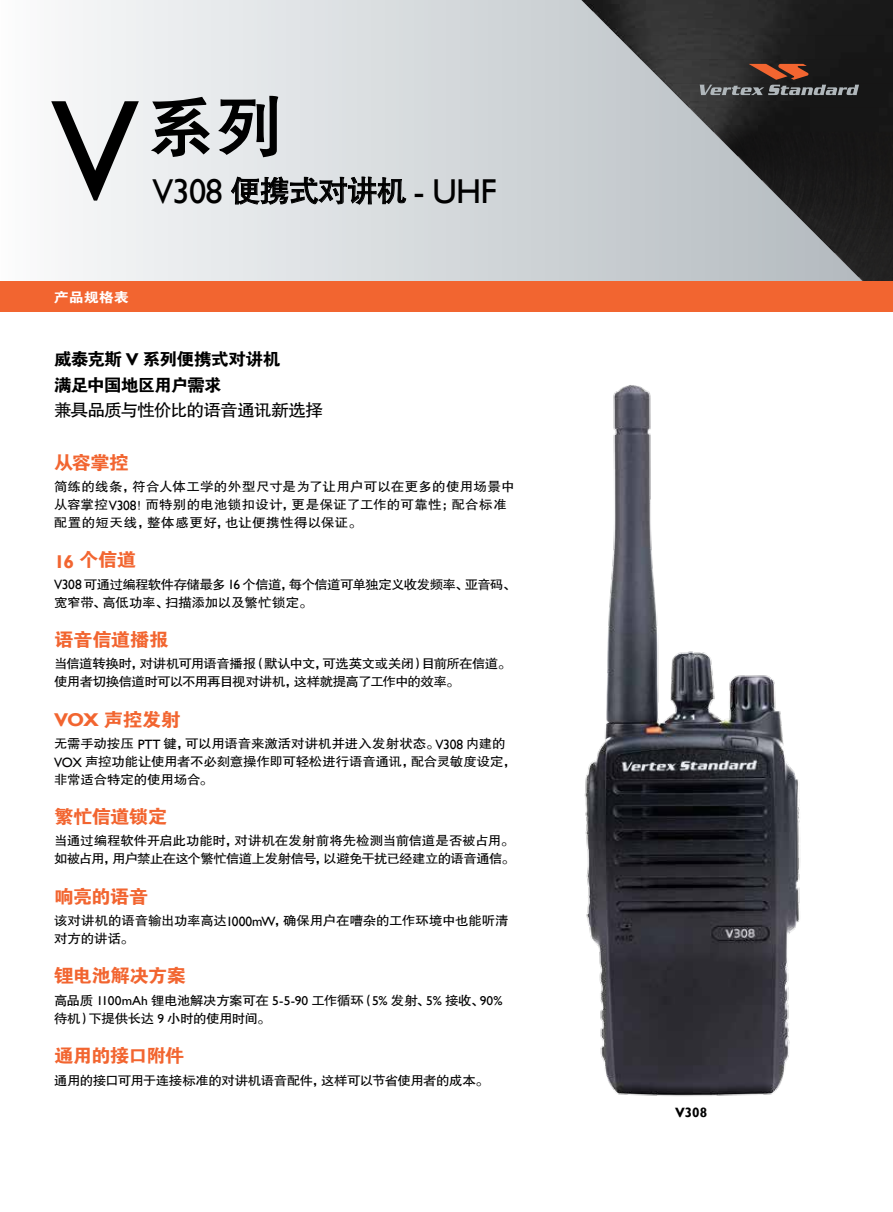
<style>
.page{position:relative;width:893px;height:1212px;background:#fff}
.page>*{position:absolute;margin:0;border:0;box-sizing:border-box;transform-origin:0 0}
.t1{font:145.05px "Gill Sans";color:#000}
.t2{font:69px "FZHTJW GB1 0";color:#000}
.t3{font:34.5px "Gill Sans";letter-spacing:-.025em;color:#000}
.t4{font:18.6px "FZDHTJW GB1 0";letter-spacing:-.04em;color:#f26530;scale:1.05 1}
.t5{font:17.1px/25.5px "FZDHTJW GB1 0";letter-spacing:-.05em;color:#000;scale:1.04 1}
.t6{font:17.1px "FZHTJW GB1 0";letter-spacing:-.06em;color:#000;scale:1.04 1}
.t7{font:13.5px "FZDHTJW GB1 0";color:#fff;scale:1.11 1}
.t8{font:700 13.5px "Gill Sans";color:#000}
.t9{font:12.9px/18px "FZHTJW GB1 0";letter-spacing:-.025em;color:#000;scale:1.05 1}
.t10{font:12.9px/18px "FZHTJW GB1 0";letter-spacing:.02em;color:#000;scale:1.05 1}
.t11{font:12.9px/18px "FZHTJW GB1 0";letter-spacing:-.05em;color:#000;scale:1.05 1}
.t12{font:12.9px "FZHTJW GB1 0";letter-spacing:-.045em;color:#000;scale:1.05 1}
.s1{font-family:"FZHTJW GB1 0";font-size:30px}
.s2{font-family:"Gill Sans";font-weight:700}
.s3{font-family:"Gill Sans";font-size:13.5px}
.s4{font-family:"Gill Sans"}
</style>
<div class="page">
<svg style="left:72px;top:0;width:509px;height:281px;background:#dde1e3"></svg>
<svg style="left:581px;top:11px;width:277px;height:270px;background:#c2c7cb"></svg>
<img style="left:581px;top:0;width:312px;height:11px">
<img style="left:592px;top:11px;width:301px;height:24px">
<img style="left:617px;top:35px;width:276px;height:24px">
<img style="left:641px;top:59px;width:252px;height:25px">
<img style="left:665px;top:83px;width:228px;height:25px">
<img style="left:689px;top:108px;width:204px;height:24px">
<img style="left:713px;top:132px;width:180px;height:24px">
<img style="left:737px;top:156px;width:156px;height:24px">
<img style="left:761px;top:180px;width:132px;height:24px">
<img style="left:786px;top:204px;width:107px;height:25px">
<img style="left:810px;top:228px;width:83px;height:25px">
<img style="left:834px;top:253px;width:59px;height:24px">
<img style="left:858px;top:277px;width:35px;height:4px">
<div style="left:0;top:281px;width:893px;height:31px;background:#f26530"></div>
<svg style="left:700px;top:64px;width:159px;height:31px;background:#50433e"></svg>
<svg style="left:231px;top:177px;width:175px;height:28px;background:#999b9d"></svg>
<svg style="left:149px;top:95px;width:130px;height:63px;background:#bbbdbf"></svg>
<img style="left:584px;top:385px;width:216px;height:711px">
<h1 class="t1" style="left:51px;top:67px;width:89px">V</h1>
<h2 class="t2" style="left:145px;top:89px;width:140px">系列</h2>
<h3 class="t3" style="left:153px;top:171px;width:345px">V308 <span class="s1">便携式对讲机</span> - UHF</h3>
<p class="t7" style="left:54px;top:290px;width:69px">产品规格表</p>
<h3 class="t5" style="left:54px;top:347px;width:219px">威泰克斯 <span class="s2">V</span> 系列便携式对讲机满足中国地区用户需求</h3>
<h3 class="t6" style="left:54px;top:401px;width:260px">兼具品质与性价比的语音通讯新选择</h3>
<h3 class="t4" style="left:54px;top:452px;width:73px">从容掌控</h3>
<p class="t10" style="left:54px;top:478px;width:440px">简练的线条，符合人体工学的外型尺寸是为了让用户可以在更多的使用场景中从容掌控<span class="s3">V308</span>！而特别的电池锁扣设计，更是保证了工作的可靠性；配合标准配置的短天线，整体感更好，也让便携性得以保证。</p>
<h3 class="t4" style="left:54px;top:550px;width:80px"><span class="s2">16</span> 个信道</h3>
<p class="t9" style="left:54px;top:575px;width:442px"><span class="s3">V308</span> 可通过编程软件存储最多 <span class="s3">16</span> 个信道，每个信道可单独定义收发频率、亚音码、宽窄带、高低功率、扫描添加以及繁忙锁定。</p>
<h3 class="t4" style="left:54px;top:629px;width:111px">语音信道播报</h3>
<p class="t11" style="left:54px;top:655px;width:437px">当信道转换时，对讲机可用语音播报（默认中文，可选英文或关闭）目前所在信道。使用者切换信道时可以不用再目视对讲机，这样就提高了工作中的效率。</p>
<h3 class="t4" style="left:54px;top:709px;width:122px"><span class="s2">VOX</span> 声控发射</h3>
<p class="t9" style="left:54px;top:734px;width:442px">无需手动按压 <span class="s3">PTT</span> 键，可以用语音来激活对讲机并进入发射状态。<span class="s3">V308</span> 内建的<br><span class="s3">VOX</span> 声控功能让使用者不必刻意操作即可轻松进行语音通讯，配合灵敏度设定，非常适合特定的使用场合。</p>
<h3 class="t4" style="left:54px;top:806px;width:109px">繁忙信道锁定</h3>
<p class="t9" style="left:54px;top:832px;width:440px">当通过编程软件开启此功能时，对讲机在发射前将先检测当前信道是否被占用。如被占用，用户禁止在这个繁忙信道上发射信号，以避免干扰已经建立的语音通信。</p>
<h3 class="t4" style="left:54px;top:886px;width:91px">响亮的语音</h3>
<p class="t9" style="left:54px;top:911px;width:435px">该对讲机的语音输出功率高达<span class="s3">1000mW</span>，确保用户在嘈杂的工作环境中也能听清对方的讲话。</p>
<h3 class="t4" style="left:54px;top:965px;width:127px">锂电池解决方案</h3>
<p class="t9" style="left:54px;top:992px;width:429px">高品质 <span class="s4">1100mAh</span> 锂电池解决方案可在 <span class="s4">5-5-90</span> 工作循环（<span class="s4">5%</span> 发射、<span class="s4">5%</span> 接收、<span class="s4">90%</span>待机）下提供长达 <span class="s4">9</span> 小时的使用时间。</p>
<h3 class="t4" style="left:54px;top:1045px;width:126px">通用的接口附件</h3>
<p class="t12" style="left:54px;top:1073px;width:416px">通用的接口可用于连接标准的对讲机语音配件，这样可以节省使用者的成本。</p>
<p class="t8" style="left:675px;top:1104px;width:34px">V308</p>
</div>
